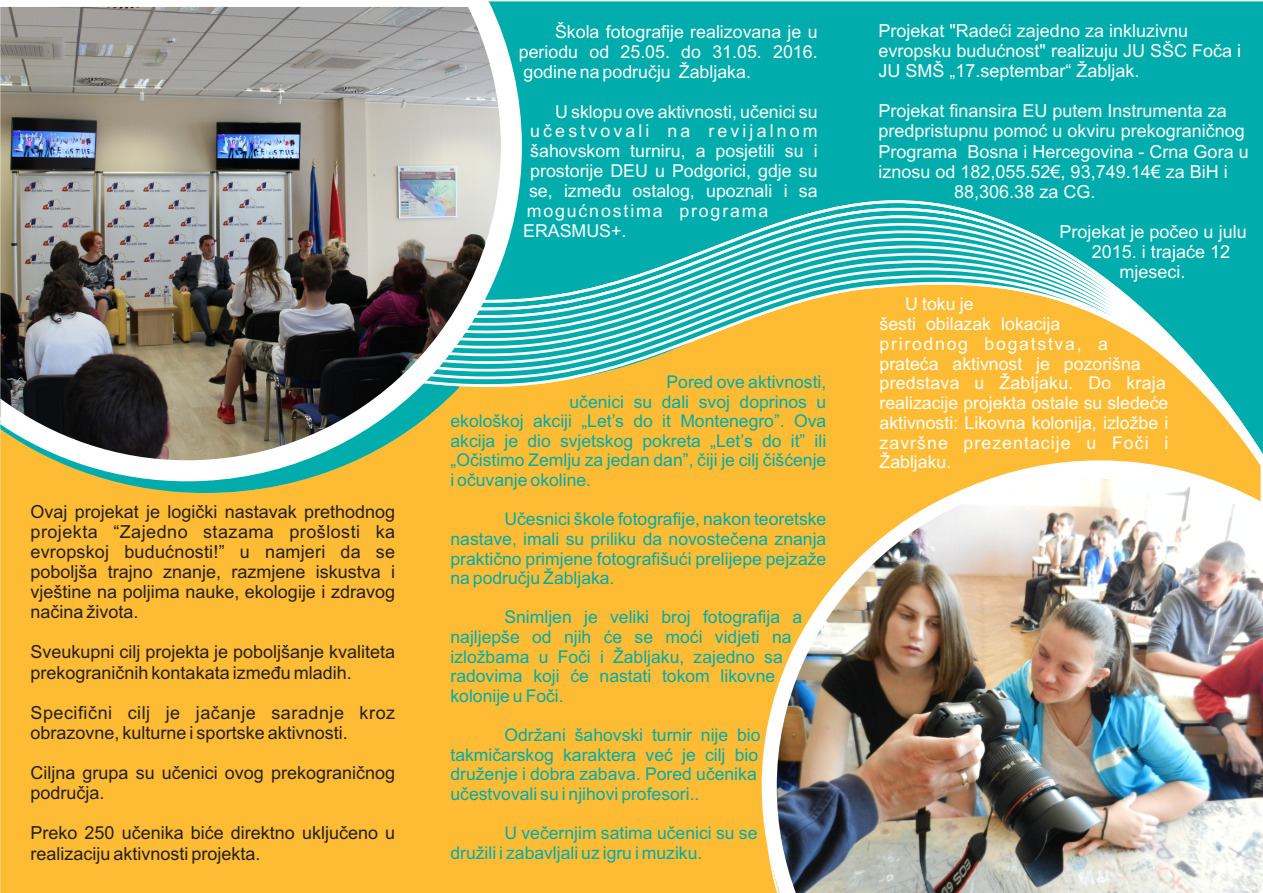
<style>
.page{position:relative;width:1263px;height:893px;background:#fff}
.page>*{position:absolute;margin:0;border:0;box-sizing:border-box;transform-origin:0 0}
.t1{font:18px/20.1px "Arial";color:#231f20}
.t2{font:18px/20.1px "Arial";color:#fff}
.t3{font:17.85px/20px "Arial";color:#fff;text-align:justify}
.t4{font:17.85px "Arial";letter-spacing:.175em;color:#fff}
.t5{font:17.85px "Arial";letter-spacing:.105em;color:#fff}
.t6{font:17.7px/19.8px "Arial";color:#fff}
.t7{font:17.55px/19.6px "Arial";color:#00acac}
</style>
<div class="page">
<div style="left:522px;top:1px;width:741px;height:199px;background:#00acac"></div>
<div style="left:0;top:469px;width:762px;height:424px;background:#febc34"></div>
<div style="left:522px;top:200px;width:741px;height:72px;background:#00acac"></div>
<svg style="left:522px;top:218px;width:589px;height:54px;fill:#00acac"></svg>
<svg style="left:522px;top:272px;width:741px;height:197px;background:#c9c063"></svg>
<svg style="left:765px;top:460px;width:498px;height:426px;fill:#febc34"></svg>
<img style="left:777px;top:479px;width:486px;height:414px">
<img style="left:0;top:1px;width:522px;height:480px">
<p class="t1" style="left:31px;top:503px;width:366px;text-align:justify">Ovaj projekat je logički nastavak prethodnog projekta “Zajedno stazama prošlosti ka evropskoj budućnosti!” u namjeri da se poboljša trajno znanje, razmjene iskustva i vještine na poljima nauke, ekologije i zdravog načina života.</p>
<p class="t1" style="left:31px;top:644px;width:366px">Sveukupni cilj projekta je poboljšanje kvaliteta prekograničnih kontakata između mladih.</p>
<p class="t1" style="left:31px;top:704px;width:366px">Specifični cilj je jačanje saradnje kroz obrazovne, kulturne i sportske aktivnosti.</p>
<p class="t1" style="left:31px;top:764px;width:366px">Ciljna grupa su učenici ovog prekograničnog područja.</p>
<p class="t1" style="left:31px;top:825px;width:366px">Preko 250 učenika biće direktno uključeno u realizaciju aktivnosti projekta.</p>
<p class="t3" style="left:519px;top:23px;width:300px;text-indent:36px">Škola fotografije realizovana je u periodu od 25.05. do 31.05. 2016. godine na području Žabljaka.</p>
<p class="t3" style="left:555px;top:103px;width:264px">U sklopu ove aktivnosti, učenici su</p>
<p class="t4" style="left:530px;top:124px;width:289px">učestvovali na revijalnom</p>
<p class="t3" style="left:530px;top:143px;width:289px">šahovskom turniru, a posjetili su i</p>
<p class="t3" style="left:530px;top:163px;width:289px">prostorije DEU u Podgorici, gdje su</p>
<p class="t3" style="left:529px;top:183px;width:290px">se, između ostalog, upoznali i sa</p>
<p class="t5" style="left:527px;top:204px;width:243px">mogućnostima programa</p>
<p class="t3" style="left:523px;top:222px;width:105px">ERASMUS+.</p>
<p class="t7" style="left:666px;top:373px;width:161px">Pored ove aktivnosti,</p>
<p class="t7" style="left:569px;top:393px;width:258px">učenici su dali svoj doprinos u</p>
<p class="t7" style="left:450px;top:413px;width:377px">ekološkoj akciji „Let’s do it Montenegro”. Ova</p>
<p class="t7" style="left:450px;top:432px;width:377px">akcija je dio svjetskog pokreta „Let’s do it” ili</p>
<p class="t7" style="left:450px;top:452px;width:377px">„Očistimo Zemlju za jedan dan”, čiji je cilj čišćenje</p>
<p class="t7" style="left:450px;top:472px;width:142px">i očuvanje okoline.</p>
<p class="t7" style="left:450px;top:511px;width:377px;text-align:justify;text-indent:54px">Učesnici škole fotografije, nakon teoretske nastave, imali su priliku da novostečena znanja praktično primjene fotografišući prelijepe pejzaže na području Žabljaka.</p>
<p class="t7" style="left:450px;top:609px;width:353px;text-indent:54px">Snimljen je veliki broj fotografija a najljepše od njih će se moći vidjeti na izložbama u Foči i Žabljaku, zajedno sa radovima koji će nastati tokom likovne kolonije u Foči.</p>
<p class="t7" style="left:450px;top:727px;width:312px;text-indent:54px">Održani šahovski turnir nije bio takmičarskog karaktera već je cilj bio druženje i dobra zabava. Pored učenika učestvovali su i njihovi profesori..</p>
<p class="t7" style="left:450px;top:825px;width:308px;text-indent:54px">U večernjim satima učenici su se družili i zabavljali uz igru i muziku.</p>
<p class="t2" style="left:878px;top:22px;width:364px">Projekat "Radeći zajedno za inkluzivnu evropsku budućnost" realizuju JU SŠC Foča i<br>JU SMŠ „17.septembar“ Žabljak.</p>
<p class="t2" style="left:878px;top:103px;width:350px">Projekat finansira EU putem Instrumenta za</p>
<p class="t2" style="left:878px;top:123px;width:368px">predpristupnu pomoć u okviru prekograničnog</p>
<p class="t2" style="left:878px;top:143px;width:372px">Programa Bosna i Hercegovina - Crna Gora u</p>
<p class="t2" style="left:878px;top:163px;width:351px">iznosu od 182,055.52€, 93,749.14€ za BiH i</p>
<p class="t2" style="left:954px;top:183px;width:143px">88,306.38 za CG.</p>
<p class="t2" style="left:1059px;top:223px;width:189px">Projekat je počeo u julu</p>
<p class="t2" style="left:1092px;top:243px;width:140px">2015. i trajaće 12</p>
<p class="t2" style="left:1119px;top:263px;width:68px">mjeseci.</p>
<p class="t6" style="left:879px;top:296px;width:290px;text-indent:26px">U toku je<br>šesti obilazak lokacija<br>prirodnog bogatstva, a prateća aktivnost je pozorišna predstava u Žabljaku. Do kraja realizacije projekta ostale su sledeće aktivnosti: Likovna kolonija, izložbe i završne prezentacije u Foči i<br>Žabljaku.</p>
</div>
